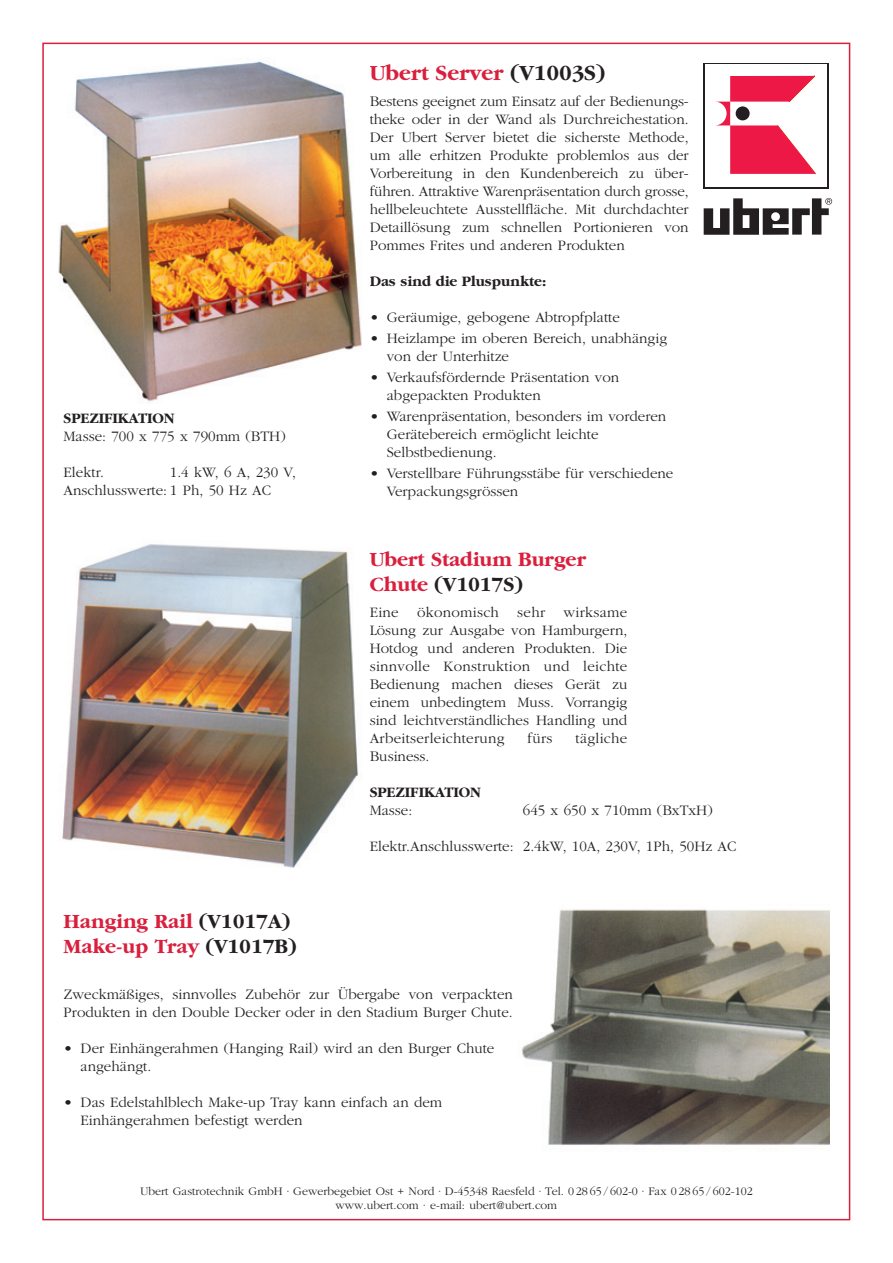
<style>
.page{position:relative;width:893px;height:1263px;background:#fff}
.page>*{position:absolute;margin:0;border:0;box-sizing:border-box;transform-origin:0 0}
.t1{font:700 22.5px "Garamond";color:#da1f3d}
.t2{font:700 21px/25.2px "Garamond";color:#da1f3d}
.t3{font:300 15px/18px "Garamond";color:#231f20}
.t4{font:700 15px "Garamond";color:#231f20}
.t5{font:300 15px "Garamond";letter-spacing:.02em;color:#231f20}
.t6{font:300 12px/14.4px "Garamond";color:#231f20;text-align:center}
.s1{color:#231f20}
</style>
<div class="page">
<div style="left:704px;top:63px;width:125px;height:125px;background:#231f20"></div>
<div style="left:705px;top:64px;width:122px;height:123px;background:#fff"></div>
<svg style="left:716px;top:76px;width:99px;height:98px"></svg>
<div style="left:736px;top:106px;width:14px;height:14px;background:#231f20;border-radius:50%"></div>
<svg style="left:704px;top:198px;width:128px;height:37px"></svg>
<img style="left:62px;top:544px;width:300px;height:324px">
<img style="left:521px;top:909px;width:308px;height:236px">
<img style="left:58px;top:61px;width:304px;height:340px">
<p class="t4" style="left:64px;top:413px;width:113px">SPEZIFIKATION</p>
<p class="t3" style="left:64px;top:429px;width:224px">Masse: 700 x 775 x 790mm (BTH)</p>
<p class="t3" style="left:64px;top:465px;width:42px">Elektr.</p>
<p class="t3" style="left:64px;top:465px;width:234px;text-indent:106px">1.4 kW, 6 A, 230 V,<br>Anschlusswerte: 1 Ph, 50 Hz AC</p>
<h1 class="t1" style="left:370px;top:64px;width:237px">Ubert Server <span class="s1">(V1003S)</span></h1>
<p class="t3" style="left:370px;top:93px;width:320px;text-align:justify">Bestens geeignet zum Einsatz auf der Bedienungs&shy;theke oder in der Wand als Durchreichestation.<br>Der Ubert Server bietet die sicherste Methode, um alle erhitzen Produkte problemlos aus der Vorbereitung in den Kundenbereich zu über&shy;führen. Attraktive Warenpräsentation durch grosse, hellbeleuchtete Ausstellfläche. Mit durchdachter Detaillösung zum schnellen Portionieren von Pommes Frites und anderen Produkten</p>
<p class="t4" style="left:370px;top:275px;width:178px">Das sind die Pluspunkte:</p>
<p class="t3" style="left:370px;top:309px;width:252px">• Geräumige, gebogene Abtropfplatte</p>
<p class="t3" style="left:387px;top:330px;width:282px;text-indent:-17px">• Heizlampe im oberen Bereich, unabhängig von der Unterhitze</p>
<p class="t3" style="left:387px;top:369px;width:234px;text-indent:-17px">• Verkaufsfördernde Präsentation von abgepackten Produkten</p>
<p class="t3" style="left:387px;top:408px;width:281px;text-indent:-17px">• Warenpräsentation, besonders im vorderen<br>Gerätebereich ermöglicht leichte<br>Selbstbedienung.</p>
<p class="t3" style="left:387px;top:465px;width:288px;text-indent:-17px">• Verstellbare Führungsstäbe für verschiedene<br>Verpackungsgrössen</p>
<h2 class="t2" style="left:370px;top:548px;width:218px">Ubert Stadium Burger<br>Chute <span class="s1">(V1017S)</span></h2>
<p class="t3" style="left:370px;top:604px;width:259px;text-align:justify">Eine ökonomisch sehr wirksame Lösung zur Ausgabe von Hamburgern, Hotdog und anderen Produkten. Die sinnvolle Konstruktion und leichte Bedienung machen dieses Gerät zu einem unbedingtem Muss. Vorrangig sind leichtverständliches Handling und Arbeitserleichterung</p>
<p class="t3" style="left:528px;top:730px;width:26px">fürs</p>
<p class="t5" style="left:575px;top:732px;width:53px">tägliche</p>
<p class="t3" style="left:370px;top:748px;width:61px">Business.</p>
<p class="t4" style="left:370px;top:787px;width:113px">SPEZIFIKATION</p>
<p class="t3" style="left:370px;top:803px;width:44px">Masse:</p>
<p class="t3" style="left:523px;top:803px;width:191px">645 x 650 x 710mm (BxTxH)</p>
<p class="t3" style="left:370px;top:839px;width:368px">Elektr.Anschlusswerte: 2.4kW, 10A, 230V, 1Ph, 50Hz AC</p>
<h2 class="t2" style="left:64px;top:910px;width:234px">Hanging Rail <span class="s1">(V1017A)<br></span>Make-up Tray <span class="s1">(V1017B)</span></h2>
<p class="t3" style="left:64px;top:986px;width:451px">Zweckmäßiges, sinnvolles Zubehör zur Übergabe von verpackten<br>Produkten in den Double Decker oder in den Stadium Burger Chute.</p>
<p class="t3" style="left:81px;top:1040px;width:415px;text-indent:-17px">• Der Einhängerahmen (Hanging Rail) wird an den Burger Chute angehängt.</p>
<p class="t3" style="left:81px;top:1094px;width:363px;text-indent:-17px">• Das Edelstahlblech Make-up Tray kann einfach an dem<br>Einhängerahmen befestigt werden</p>
<p class="t6" style="left:140px;top:1185px;width:614px">Ubert Gastrotechnik GmbH · Gewerbegebiet Ost + Nord · D-45348 Raesfeld · Tel. 02865/602-0 · Fax 02865/602-102 www.ubert.com · e-mail: ubert@ubert.com</p>
</div>
